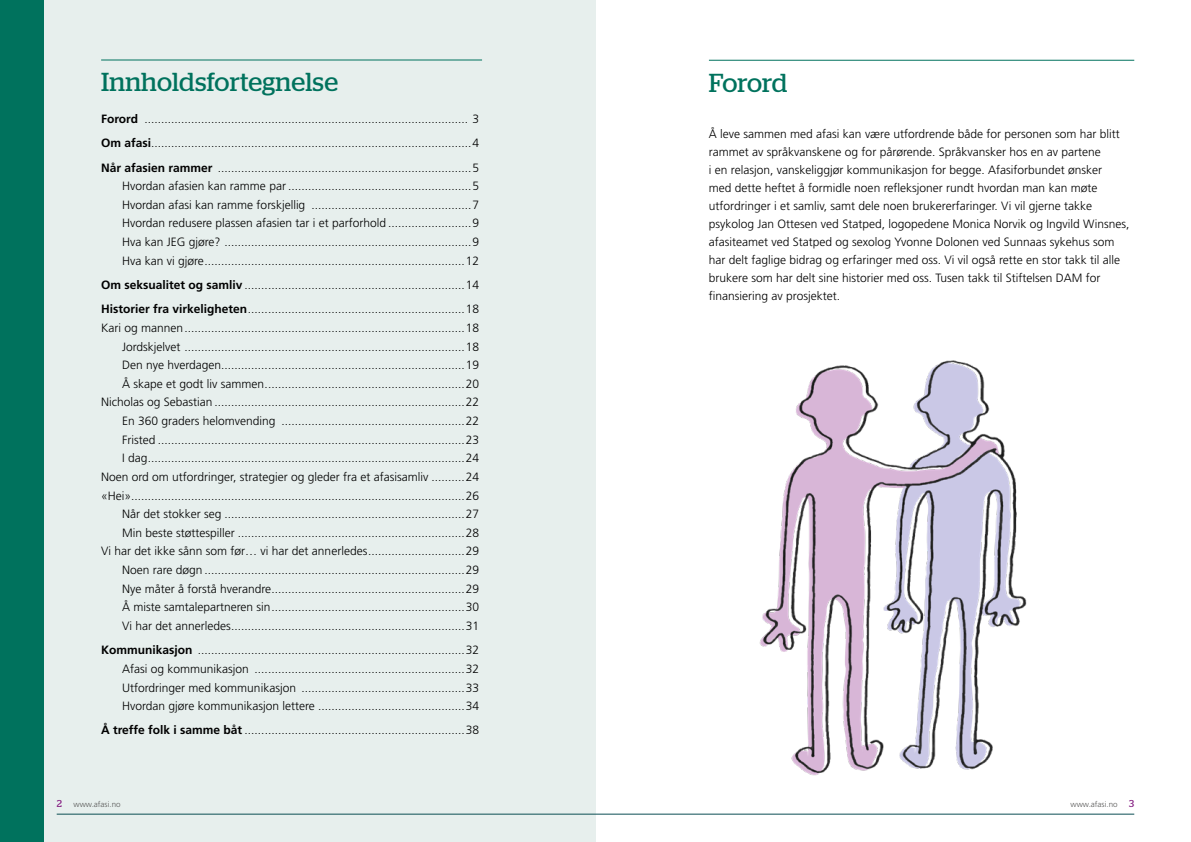
<style>
.page{position:relative;width:1191px;height:842px;background:#fff}
.page>*{position:absolute;margin:0;border:0;box-sizing:border-box;transform-origin:0 0}
.t1{font:26px "Stag";letter-spacing:.005em;color:#00725d}
.t2{font:300 12px/18.6px "Frutiger";color:#000;text-align:justify}
.t3{font:300 8px "Frutiger";color:#575756}
.s1{font-weight:700}
.s2{font-family:"Stag";font-weight:400;font-size:10px;color:#851f82}
</style>
<div class="page">
<div style="left:18px;top:0;width:578px;height:842px;background:#e7efed"></div>
<hr style="left:57px;top:814px;width:1077px;height:1px;background:#0b4e53">
<hr style="left:709px;top:60px;width:425px;height:1px;background:#00725d">
<div style="left:0;top:0;width:43px;height:842px;background:#00725d"></div>
<hr style="left:101px;top:60px;width:381px;height:1px;background:#00725d">
<img style="left:759px;top:360px;width:268px;height:416px">
<h1 class="t1" style="left:101px;top:67px;width:238px">Innholdsfortegnelse</h1>
<p class="t2" style="left:101px;top:107px;width:380px;line-height:24.3px"><span class="s1">Forord</span> ................................................................................................. 3<br><span class="s1">Om afasi</span>................................................................................................4<br><span class="s1">Når afasien rammer</span> ............................................................................5</p>
<p class="t2" style="left:122px;top:177px;width:359px">Hvordan afasien kan ramme par .......................................................5<br>Hvordan afasi kan ramme forskjellig ................................................7<br>Hvordan redusere plassen afasien tar i et parforhold .........................9<br>Hva kan JEG gjøre? ..........................................................................9<br>Hva kan vi gjøre..............................................................................12</p>
<p class="t2" style="left:101px;top:273px;width:380px;line-height:24.3px"><span class="s1">Om seksualitet og samliv</span> ..................................................................14<br><span class="s1">Historier fra virkeligheten</span>.................................................................18</p>
<p class="t2" style="left:101px;top:319px;width:380px;text-align:right">Kari og mannen....................................................................................18<br>Jordskjelvet ....................................................................................18<br>Den nye hverdagen.........................................................................19<br>Å skape et godt liv sammen............................................................20<br>Nicholas og Sebastian ...........................................................................22<br>En 360 graders helomvending .......................................................22<br>Fristed ............................................................................................23<br>I dag...............................................................................................24<br>Noen ord om utfordringer, strategier og gleder fra et afasisamliv ..........24 «Hei»....................................................................................................26<br>Når det stokker seg ........................................................................27<br>Min beste støttespiller ....................................................................28<br>Vi har det ikke sånn som før… vi har det annerledes.............................29<br>Noen rare døgn ..............................................................................29<br>Nye måter å forstå hverandre..........................................................29<br>Å miste samtalepartneren sin..........................................................30<br>Vi har det annerledes......................................................................31</p>
<p class="t2" style="left:122px;top:641px;width:359px;text-indent:-21px"><span class="s1">Kommunikasjon</span> ................................................................................32<br>Afasi og kommunikasjon ...............................................................32<br>Utfordringer med kommunikasjon .................................................33<br>Hvordan gjøre kommunikasjon lettere ............................................34</p>
<p class="t2" style="left:101px;top:721px;width:380px"><span class="s1">Å treffe folk i samme båt</span> ..................................................................38</p>
<h1 class="t1" style="left:709px;top:67px;width:80px">Forord</h1>
<p class="t2" style="left:709px;top:125px;width:422px;line-height:18px;text-align:left">Å leve sammen med afasi kan være utfordrende både for personen som har blitt rammet av språkvanskene og for pårørende. Språkvansker hos en av partene<br>i en relasjon, vanskeliggjør kommunikasjon for begge. Afasiforbundet ønsker<br>med dette heftet å formidle noen refleksjoner rundt hvordan man kan møte utfordringer i et samliv, samt dele noen brukererfaringer. Vi vil gjerne takke psykolog Jan Ottesen ved Statped, logopedene Monica Norvik og Ingvild Winsnes, afasiteamet ved Statped og sexolog Yvonne Dolonen ved Sunnaas sykehus som har delt faglige bidrag og erfaringer med oss. Vi vil også rette en stor takk til alle brukere som har delt sine historier med oss. Tusen takk til Stiftelsen DAM for finansiering av prosjektet.</p>
<p class="t3" style="left:57px;top:800px;width:65px"><span class="s2">2</span> www.afasi.no</p>
<p class="t3" style="left:1070px;top:800px;width:65px">www.afasi.no <span class="s2">3</span></p>
</div>
